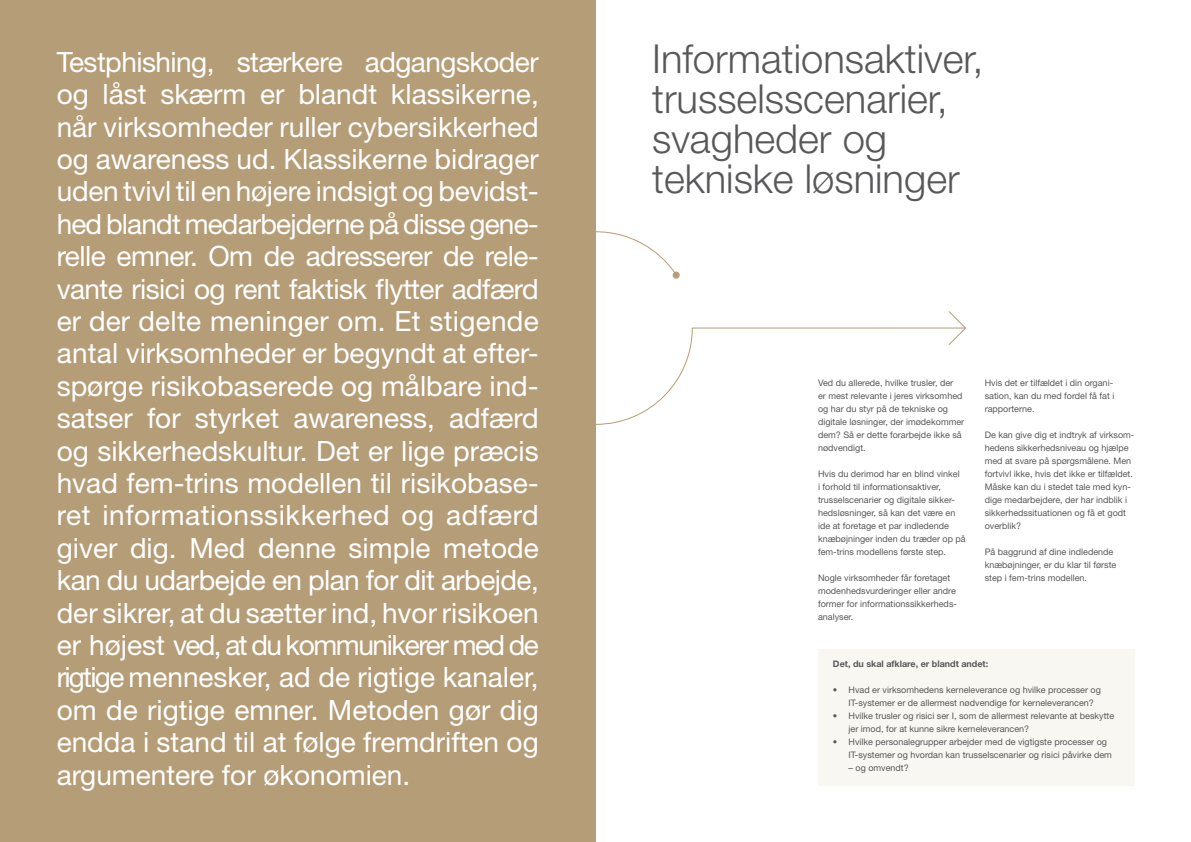
<style>
.page{position:relative;width:1191px;height:842px;background:#fff}
.page>*{position:absolute;margin:0;border:0;box-sizing:border-box;transform-origin:0 0}
.t1{font:300 40px/40px "Helvetica Neue LT Pro";color:#58585a}
.t2{font:28px/32.4px "Helvetica Neue LT Pro";color:#fff;text-align:justify}
.t3{font:9px/13px "Helvetica Neue LT Pro";color:#58585a}
.t4{font:700 9px "Helvetica Neue LT Pro";color:#58585a}
</style>
<div class="page">
<svg style="left:595px;top:231px;width:371px;height:194px"></svg>
<div style="left:0;top:0;width:595px;height:842px;background:#b59d77"></div>
<div style="left:819px;top:649px;width:316px;height:136px;background:#f9f7f1"></div>
<div style="left:672px;top:272px;width:7px;height:7px;background:#b59d77;border-radius:50%"></div>
<p class="t2" style="left:57px;top:45px;width:483px">Testphishing, stærkere adgangskoder og låst skærm er blandt klassikerne, når virksomheder ruller cybersikkerhed og awareness ud. Klassikerne bidrager uden tvivl til en højere indsigt og bevidst&shy;hed blandt medarbejderne på disse gene&shy;relle emner. Om de adresserer de rele&shy;vante risici og rent faktisk flytter adfærd er der delte meninger om. Et stigende antal virksomheder er begyndt at efter&shy;spørge risikobaserede og målbare ind&shy;satser for styrket awareness, adfærd og sikkerhedskultur. Det er lige præcis hvad fem-trins modellen til risikobase&shy;ret informationssikkerhed og adfærd giver dig. Med denne simple metode kan du udarbejde en plan for dit arbejde, der sikrer, at du sætter ind, hvor risikoen er højest ved, at du kommunikerer med de rigtige mennesker, ad de rigtige kanaler, om de rigtige emner. Metoden gør dig endda i stand til at følge fremdriften og argumentere for økonomien.</p>
<h1 class="t1" style="left:652px;top:37px;width:333px">Informationsaktiver, trusselsscenarier, svagheder og tekniske løsninger</h1>
<p class="t3" style="left:818px;top:376px;width:148px">Ved du allerede, hvilke trusler, der<br>er mest relevante i jeres virksomhed og har du styr på de tekniske og digitale løsninger, der imødekommer dem? Så er dette forarbejde ikke så nødvendigt.</p>
<p class="t3" style="left:818px;top:467px;width:149px">Hvis du derimod har en blind vinkel<br>i forhold til informationsaktiver, trusselscenarier og digitale sikker&shy;hedsløsninger, så kan det være en ide at foretage et par indledende knæbøjninger inden du træder op på fem-trins modellens første step.</p>
<p class="t3" style="left:818px;top:571px;width:140px">Nogle virksomheder får foretaget modenhedsvurderinger eller andre former for informationssikkerheds&shy;analyser.</p>
<p class="t3" style="left:984px;top:376px;width:131px">Hvis det er tilfældet i din organi&shy;sation, kan du med fordel få fat i rapporterne.</p>
<p class="t3" style="left:984px;top:428px;width:151px">De kan give dig et indtryk af virksom&shy;hedens sikkerhedsniveau og hjælpe med at svare på spørgsmålene. Men fortvivl ikke, hvis det ikke er tilfældet.<br>Måske kan du i stedet tale med kyn&shy;dige medarbejdere, der har indblik i sikkerhedssituationen og få et godt overblik?</p>
<p class="t3" style="left:984px;top:545px;width:133px">På baggrund af dine indledende knæbøjninger, er du klar til første step i fem-trins modellen.</p>
<p class="t4" style="left:833px;top:658px;width:157px">Det, du skal afklare, er blandt andet:</p>
<p class="t3" style="left:848px;top:683px;width:254px;text-indent:-16px">• Hvad er virksomhedens kerneleverance og hvilke processer og<br>IT-systemer er de allermest nødvendige for kerneleverancen?</p>
<p class="t3" style="left:848px;top:709px;width:267px;text-indent:-16px">• Hvilke trusler og risici ser I, som de allermest relevante at beskytte jer imod, for at kunne sikre kerneleverancen?</p>
<p class="t3" style="left:848px;top:735px;width:265px;text-indent:-16px">• Hvilke personalegrupper arbejder med de vigtigste processer og<br>IT-systemer og hvordan kan trusselscenarier og risici påvirke dem</p>
<p class="t3" style="left:848px;top:761px;width:62px">– og omvendt?</p>
</div>
